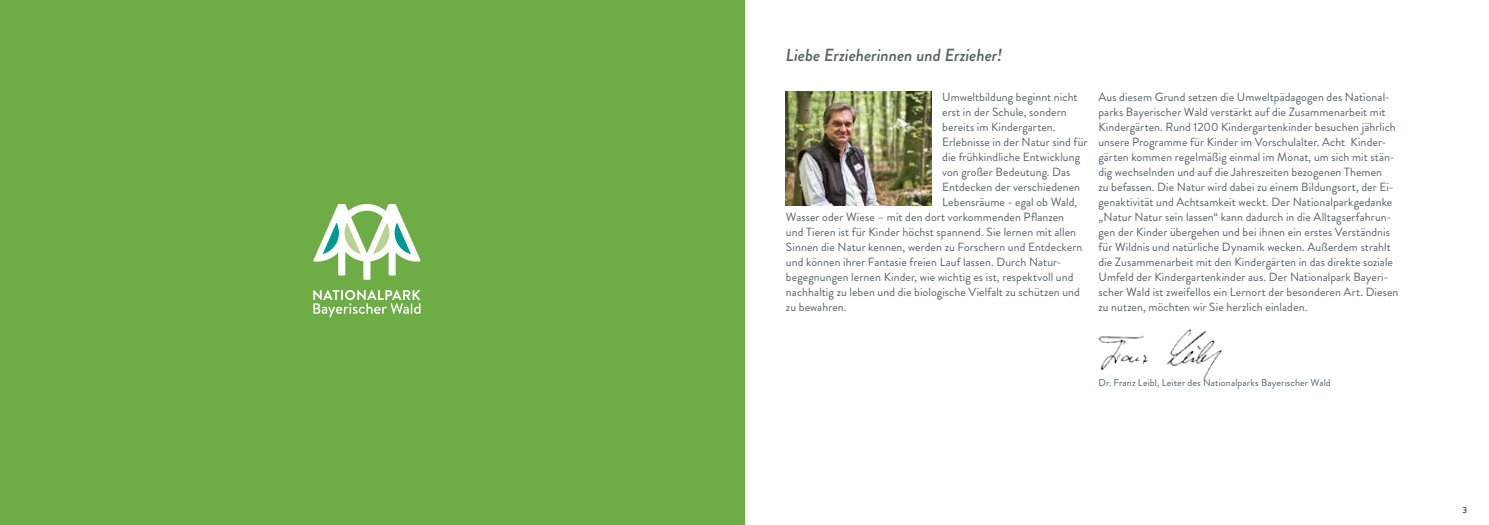
<style>
.page{position:relative;width:1489px;height:525px;background:#fff}
.page>*{position:absolute;margin:0;border:0;box-sizing:border-box;transform-origin:0 0}
.h2_grau_links{font:italic 500 17.5px "Brandon Grotesque";letter-spacing:-.005em;color:#50636a}
.P_grau{font:11.88px/15px "Brandon Grotesque";letter-spacing:.005em;color:#50636a}
.Fließtext_Weiß{font:10px "Brandon Grotesque";letter-spacing:.015em;color:#50636a}
.t1{font:8.75px "Brandon Grotesque";color:#000}
</style>
<div class="page">
<img style="left:786px;top:92px;width:145px;height:113px">
<img style="left:1098px;top:329px;width:124px;height:50px">
<div style="left:0;top:0;width:744px;height:524px;background:#6eac45"></div>
<svg style="left:313px;top:290px;width:107px;height:27px"></svg>
<svg style="left:313px;top:204px;width:107px;height:75px"></svg>
<p class="h2_grau_links" style="left:786px;top:43px;width:218px">Liebe Erzieherinnen und Erzieher!</p>
<p class="P_grau" style="left:942px;top:89px;width:137px">Umweltbildung beginnt nicht</p>
<p class="P_grau" style="left:942px;top:104px;width:126px">erst in der Schule, sondern</p>
<p class="P_grau" style="left:942px;top:119px;width:115px">bereits im Kindergarten.</p>
<p class="P_grau" style="left:942px;top:134px;width:147px">Erlebnisse in der Natur sind für</p>
<p class="P_grau" style="left:942px;top:149px;width:139px">die frühkindliche Entwicklung</p>
<p class="P_grau" style="left:942px;top:164px;width:130px">von großer Bedeutung. Das</p>
<p class="P_grau" style="left:942px;top:179px;width:139px">Entdecken der verschiedenen</p>
<p class="P_grau" style="left:942px;top:194px;width:137px">Lebensräume - egal ob Wald,</p>
<p class="P_grau" style="left:786px;top:209px;width:279px">Wasser oder Wiese – mit den dort vorkommenden Pflanzen</p>
<p class="P_grau" style="left:786px;top:224px;width:291px">und Tieren ist für Kinder höchst spannend. Sie lernen mit allen</p>
<p class="P_grau" style="left:786px;top:239px;width:298px">Sinnen die Natur kennen, werden zu Forschern und Entdeckern</p>
<p class="P_grau" style="left:786px;top:254px;width:277px">und können ihrer Fantasie freien Lauf lassen. Durch Natur-</p>
<p class="P_grau" style="left:786px;top:269px;width:289px">begegnungen lernen Kinder, wie wichtig es ist, respektvoll und</p>
<p class="P_grau" style="left:786px;top:284px;width:295px">nachhaltig zu leben und die biologische Vielfalt zu schützen und</p>
<p class="P_grau" style="left:786px;top:299px;width:62px">zu bewahren.</p>
<p class="P_grau" style="left:1098px;top:89px;width:301px">Aus diesem Grund setzen die Umweltpädagogen des National&shy;parks Bayerischer Wald verstärkt auf die Zusammenarbeit mit Kindergärten. Rund 1200 Kindergartenkinder besuchen jährlich unsere Programme für Kinder im Vorschulalter. Acht Kinder&shy;gärten kommen regelmäßig einmal im Monat, um sich mit stän&shy;dig wechselnden und auf die Jahreszeiten bezogenen Themen<br>zu befassen. Die Natur wird dabei zu einem Bildungsort, der Ei&shy;genaktivität und Achtsamkeit weckt. Der Nationalparkgedanke „Natur Natur sein lassen“ kann dadurch in die Alltagserfahrun&shy;gen der Kinder übergehen und bei ihnen ein erstes Verständnis für Wildnis und natürliche Dynamik wecken. Außerdem strahlt die Zusammenarbeit mit den Kindergärten in das direkte soziale Umfeld der Kindergartenkinder aus. Der Nationalpark Bayeri&shy;scher Wald ist zweifellos ein Lernort der besonderen Art. Diesen zu nutzen, möchten wir Sie herzlich einladen.</p>
<p class="Fließtext_Weiß" style="left:1098px;top:375px;width:234px">Dr. Franz Leibl, Leiter des Nationalparks Bayerischer Wald</p>
<p class="t1" style="left:1462px;top:504px;width:6px">3</p>
</div>
